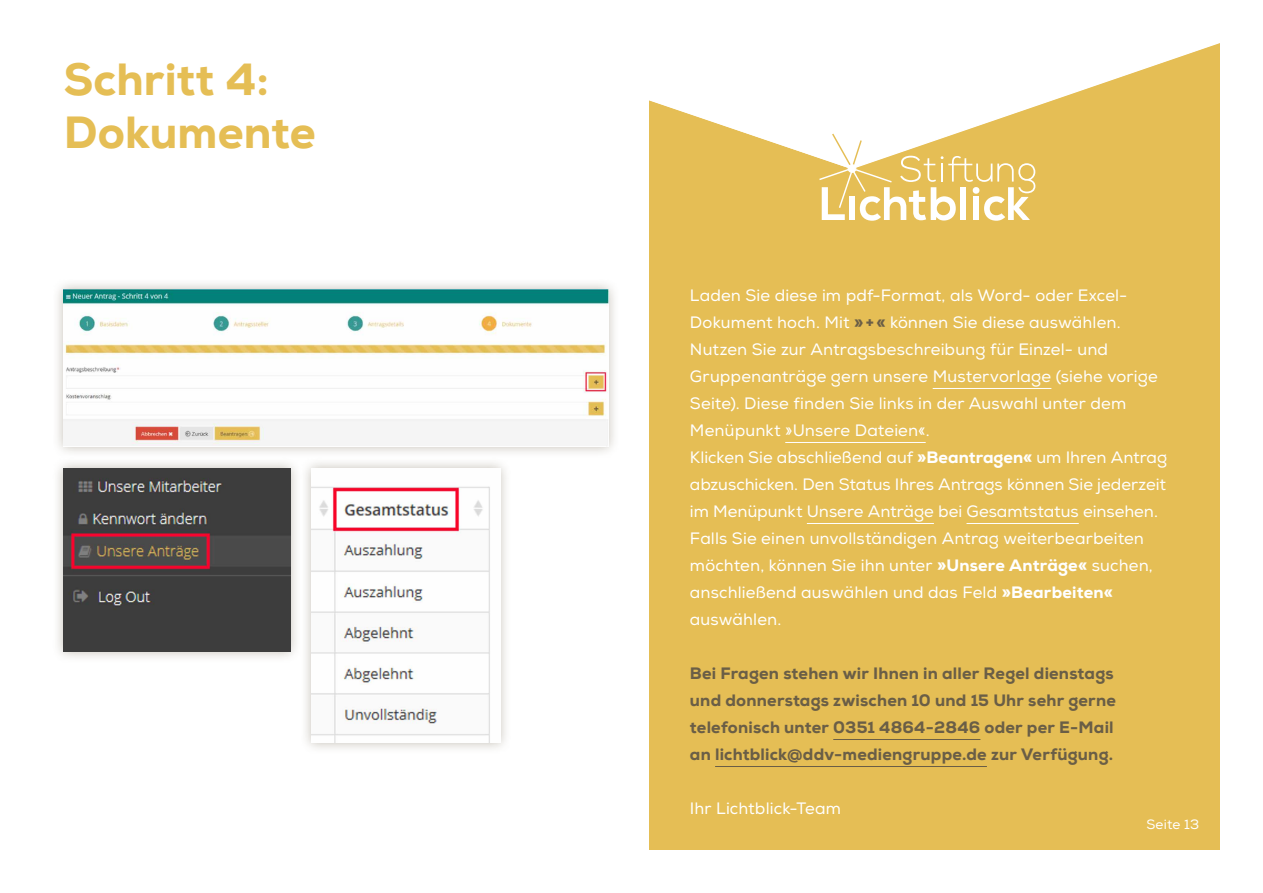
<style>
.page{position:relative;width:1263px;height:893px;background:#fff}
.page>*{position:absolute;margin:0;border:0;box-sizing:border-box;transform-origin:0 0}
.t1{font:800 45px/52.5px "Nexa";letter-spacing:.005em;color:#e5be55}
.t2{font:16.5px/27px "Nexa";letter-spacing:.005em;color:#fff}
.t3{font:800 16.5px/27px "Nexa";letter-spacing:.01em;color:#6a5e46}
.t4{font:13.5px "Nexa";letter-spacing:.015em;color:#fff}
.s1{font-weight:800;color:#6a5e46}
.s2{font-weight:800}
</style>
<div class="page">
<div style="left:649px;top:181px;width:571px;height:669px;background:#e5be55"></div>
<svg style="left:649px;top:100px;width:173px;height:84px"></svg>
<svg style="left:818px;top:43px;width:402px;height:138px"></svg>
<svg style="left:822px;top:132px;width:213px;height:89px"></svg>
<div style="left:973px;top:197px;width:6px;height:23px;background:#fff"></div>
<hr style="left:933px;top:388px;width:118px;height:1px;background:#fff">
<hr style="left:785px;top:442px;width:141px;height:1px;background:#fff">
<hr style="left:807px;top:523px;width:127px;height:1px;background:#fff">
<hr style="left:966px;top:523px;width:113px;height:1px;background:#fff">
<hr style="left:833px;top:739px;width:147px;height:1px;background:#6a5e46">
<hr style="left:715px;top:766px;width:272px;height:1px;background:#6a5e46">
<div style="left:52px;top:277px;width:568px;height:181px;background:#6a5e46;opacity:.4"></div>
<img style="left:64px;top:289px;width:544px;height:157px">
<div style="left:52px;top:457px;width:250px;height:206px;background:#6a5e46;opacity:.4"></div>
<img style="left:64px;top:469px;width:227px;height:183px">
<div style="left:300px;top:457px;width:212px;height:297px;background:#6a5e46;opacity:.4"></div>
<img style="left:312px;top:469px;width:188px;height:274px">
<h1 class="t1" style="left:64px;top:54px;width:254px">Schritt 4:<br>Dokumente</h1>
<p class="t2" style="left:690px;top:282px;width:479px">Laden Sie diese im pdf-Format, als Word- oder Excel-Dokument hoch. Mit <span class="s1">» + «</span> können Sie diese auswählen.<br>Nutzen Sie zur Antragsbeschreibung für Einzel- und Gruppenanträge gern unsere Mustervorlage (siehe vorige Seite). Diese finden Sie links in der Auswahl unter dem Menüpunkt »Unsere Dateien«.<br>Klicken Sie abschließend auf <span class="s2">»Beantragen«</span> um Ihren Antrag abzuschicken. Den Status Ihres Antrags können Sie jederzeit im Menüpunkt Unsere Anträge bei Gesamtstatus einsehen.<br>Falls Sie einen unvollständigen Antrag weiterbearbeiten möchten, können Sie ihn unter <span class="s2">»Unsere Anträge«</span> suchen, anschließend auswählen und das Feld <span class="s2">»Bearbeiten« </span>auswählen.</p>
<p class="t3" style="left:690px;top:659px;width:428px">Bei Fragen stehen wir Ihnen in aller Regel dienstags und donnerstags zwischen 10 und 15 Uhr sehr gerne telefonisch unter 0351 4864-2846 oder per E-Mail an lichtblick@ddv-mediengruppe.de zur Verfügung.</p>
<p class="t2" style="left:690px;top:795px;width:152px">Ihr Lichtblick-Team</p>
<p class="t4" style="left:1146px;top:816px;width:54px">Seite 13</p>
</div>
